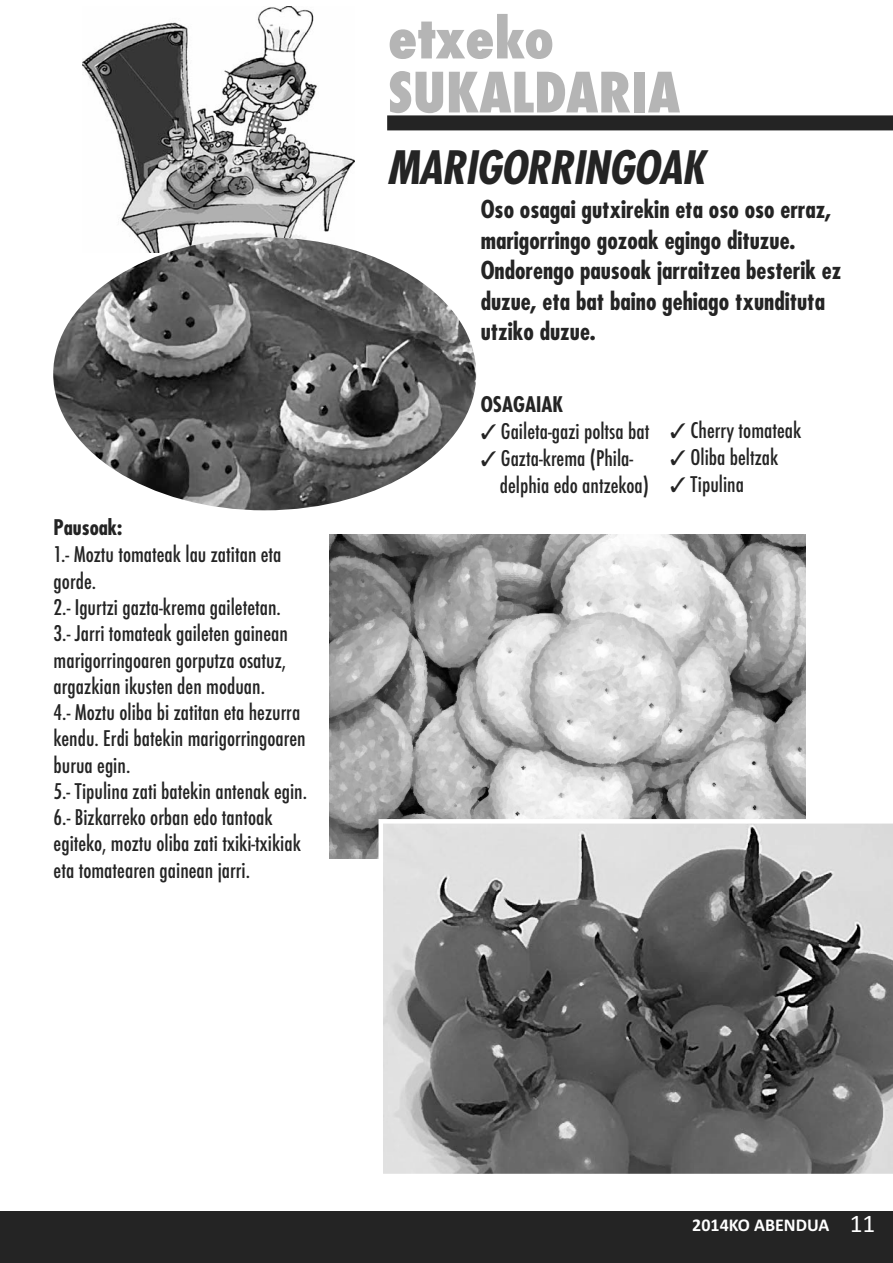
<style>
.page{position:relative;width:893px;height:1263px;background:#fff}
.page>*{position:absolute;margin:0;border:0;box-sizing:border-box;transform-origin:0 0}
.t1{font:800 condensed 54px/54px "Futura";color:#b5b5b5}
.t2{font:italic 700 condensed 44.7px "Futura";color:#242424}
.t3{font:700 condensed 24px/30.5px "Futura";color:#242424}
.t4{font:500 condensed 21px/26.2px "Futura";color:#242424}
.t5{font:700 condensed 21px "Futura";color:#242424}
.t6{font:700 18px "Calibri";color:#fff}
.s1{font-weight:400;font-size:25.2px}
</style>
<div class="page">
<img style="left:83px;top:7px;width:271px;height:246px">
<div style="left:0;top:1211px;width:893px;height:52px;background:#242424"></div>
<div style="left:387px;top:115px;width:506px;height:15px;background:#242424"></div>
<img style="left:329px;top:535px;width:476px;height:323px">
<svg style="left:378px;top:819px;width:515px;height:355px;background:#828282"></svg>
<img style="left:53px;top:237px;width:423px;height:273px;border-radius:50%">
<p class="t5" style="left:54px;top:518px;width:70px">Pausoak:</p>
<p class="t4" style="left:54px;top:543px;width:255px">1.- Moztu tomateak lau zatitan eta gorde.<br>2.- Igurtzi gazta-krema gailetetan.<br>3.- Jarri tomateak gaileten gainean marigorringoaren gorputza osatuz, argazkian ikusten den moduan.<br>4.- Moztu oliba bi zatitan eta hezurra kendu. Erdi batekin marigorringoaren burua egin.<br>5.- Tipulina zati batekin antenak egin.<br>6.- Bizkarreko orban edo tantoak egiteko, moztu oliba zati txiki-txikiak eta tomatearen gainean jarri.</p>
<h1 class="t1" style="left:388px;top:16px;width:294px">etxeko<br>SUKALDARIA</h1>
<h2 class="t2" style="left:387px;top:148px;width:327px">MARIGORRINGOAK</h2>
<p class="t3" style="left:481px;top:196px;width:362px">Oso osagai gutxirekin eta oso oso erraz, marigorringo gozoak egingo dituzue.<br>Ondorengo pausoak jarraitzea besterik ez duzue, eta bat baino gehiago txundituta utziko duzue.</p>
<p class="t5" style="left:481px;top:395px;width:84px">OSAGAIAK</p>
<p class="t4" style="left:481px;top:420px;width:170px">✓ Gaileta-gazi poltsa bat</p>
<p class="t4" style="left:500px;top:446px;width:151px;line-height:26.8px;text-indent:-19px">✓ Gazta-krema (Phila&shy;delphia edo antzekoa)</p>
<p class="t4" style="left:670px;top:418px;width:133px">✓ Cherry tomateak</p>
<p class="t4" style="left:670px;top:445px;width:110px">✓ Oliba beltzak</p>
<p class="t4" style="left:670px;top:472px;width:75px">✓ Tipulina</p>
<p class="t6" style="left:692px;top:1214px;width:185px">2014KO ABENDUA <span class="s1">11</span></p>
</div>
